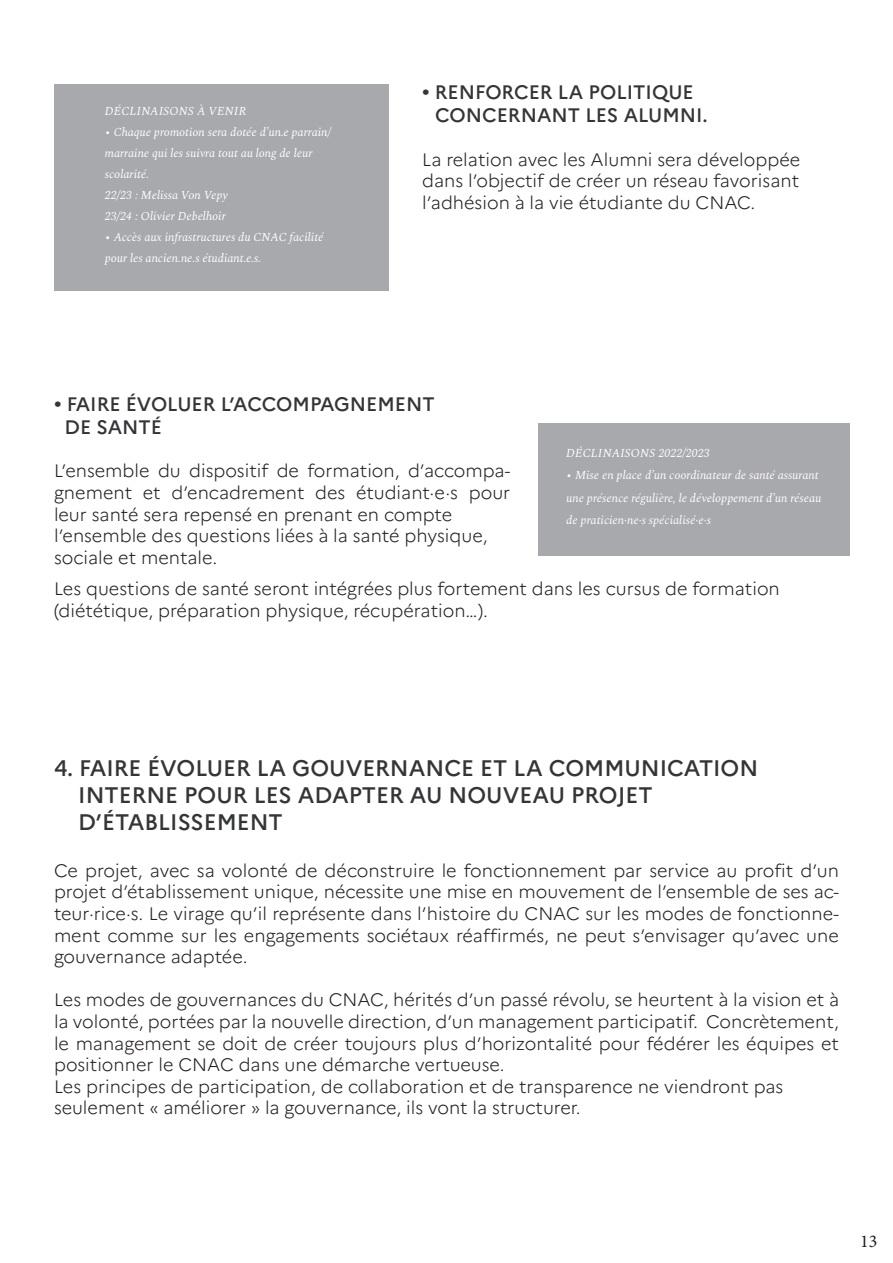
<style>
.page{position:relative;width:893px;height:1263px;background:#fff}
.page>*{position:absolute;margin:0;border:0;box-sizing:border-box;transform-origin:0 0}
.t1{font:500 22.5px "Marianne";color:#343537}
.t2{font:500 19.5px/23.4px "Marianne";color:#343537}
.t3{font:300 18px/21.6px "Marianne";color:#231f20;text-align:justify}
.t4{font:18px "Minion Pro";color:#231f20}
.t5{font:italic 12px/21px "Spectral";color:#fff}
</style>
<div class="page">
<div style="left:54px;top:84px;width:335px;height:207px;background:#a8a9ad"></div>
<div style="left:539px;top:423px;width:311px;height:133px;background:#a8a9ad"></div>
<p class="t5" style="left:105px;top:100px;width:143px">DÉCLINAISONS À VENIR</p>
<p class="t5" style="left:105px;top:121px;width:228px">• Chaque promotion sera dotée d’un.e parrain/ marraine qui les suivra tout au long de leur scolarité.</p>
<p class="t5" style="left:105px;top:184px;width:124px">22/23 : Melissa Von Vepy</p>
<p class="t5" style="left:105px;top:205px;width:122px">23/24 : Olivier Debelhoir</p>
<p class="t5" style="left:105px;top:226px;width:220px">• Accès aux infrastructures du CNAC facilité pour les ancien.ne.s étudiant.e.s.</p>
<p class="t2" style="left:422px;top:80px;width:273px">• RENFORCER LA POLITIQUE</p>
<p class="t2" style="left:435px;top:104px;width:274px">CONCERNANT LES ALUMNI.</p>
<p class="t3" style="left:422px;top:148px;width:380px">La relation avec les Alumni sera développée dans l’objectif de créer un réseau favorisant l’adhésion à la vie étudiante du CNAC.</p>
<p class="t2" style="left:65px;top:392px;width:372px;text-indent:-11px">• FAIRE ÉVOLUER L’ACCOMPAGNEMENT<br>DE SANTÉ</p>
<p class="t3" style="left:54px;top:460px;width:458px">L’ensemble du dispositif de formation, d’accompa&shy;gnement et d’encadrement des étudiant·e·s pour leur santé sera repensé en prenant en compte</p>
<p class="t3" style="left:54px;top:525px;width:435px">l’ensemble des questions liées à la santé physique,</p>
<p class="t3" style="left:54px;top:547px;width:165px">sociale et mentale.</p>
<p class="t3" style="left:54px;top:578px;width:727px">Les questions de santé seront intégrées plus fortement dans les cursus de formation</p>
<p class="t3" style="left:54px;top:599px;width:435px">(diététique, préparation physique, récupération…).</p>
<p class="t5" style="left:566px;top:441px;width:145px">DÉCLINAISONS 2022/2023</p>
<p class="t5" style="left:566px;top:463px;width:257px;line-height:22.5px">• Mise en place d’un coordinateur de santé assurant une présence régulière, le développement d’un réseau de praticien·ne·s spécialisé·e·s</p>
<p class="t1" style="left:54px;top:754px;width:706px">4. FAIRE ÉVOLUER LA GOUVERNANCE ET LA COMMUNICATION</p>
<p class="t1" style="left:78px;top:781px;width:576px">INTERNE POUR LES ADAPTER AU NOUVEAU PROJET</p>
<p class="t1" style="left:78px;top:808px;width:206px">D’ÉTABLISSEMENT</p>
<p class="t3" style="left:54px;top:859px;width:786px">Ce projet, avec sa volonté de déconstruire le fonctionnement par service au profit d’un projet d’établissement unique, nécessite une mise en mouvement de l’ensemble de ses ac&shy;teur·rice·s. Le virage qu’il représente dans l’histoire du CNAC sur les modes de fonctionne&shy;ment comme sur les engagements sociétaux réaffirmés, ne peut s’envisager qu’avec une gouvernance adaptée.</p>
<p class="t3" style="left:54px;top:989px;width:786px">Les modes de gouvernances du CNAC, hérités d’un passé révolu, se heurtent à la vision et à la volonté, portées par la nouvelle direction, d’un management participatif. Concrètement, le management se doit de créer toujours plus d’horizontalité pour fédérer les équipes et positionner le CNAC dans une démarche vertueuse.</p>
<p class="t3" style="left:54px;top:1075px;width:731px">Les principes de participation, de collaboration et de transparence ne viendront pas</p>
<p class="t3" style="left:54px;top:1097px;width:528px">seulement « améliorer » la gouvernance, ils vont la structurer.</p>
<p class="t4" style="left:860px;top:1229px;width:19px">13</p>
</div>
